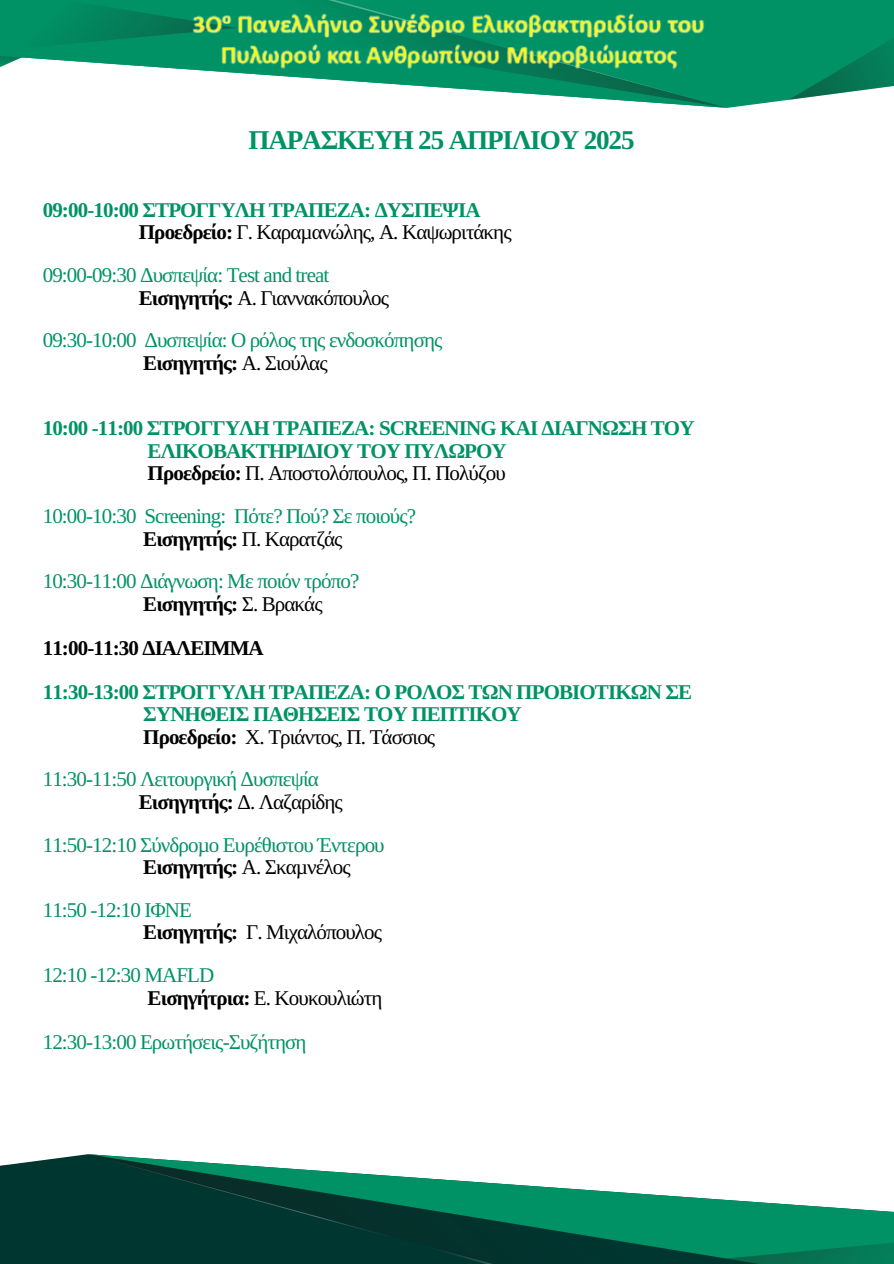
<style>
.page{position:relative;width:894px;height:1264px;background:#fff}
.page>*{position:absolute;margin:0;border:0;box-sizing:border-box;transform-origin:0 0}
.t1{font:700 27.15px "Libra Serif Modern";letter-spacing:-.04em;color:#009265}
.t2{font:21px "Libra Serif Modern";letter-spacing:-.04em;color:#009265}
.t3{font:21px "Libra Serif Modern";letter-spacing:-.04em;color:#000}
.t4{font:700 21px "Libra Serif Modern";letter-spacing:-.04em;color:#009265}
.t5{font:700 21px "Libra Serif Modern";letter-spacing:-.04em;color:#000}
.s1{font-weight:700}
.s2{font-weight:400}
</style>
<div class="page">
<div style="left:727px;top:0;width:61px;height:108px;background:#009265"></div>
<svg style="left:0;top:0;width:179px;height:69px"></svg>
<svg style="left:788px;top:0;width:105px;height:100px"></svg>
<svg style="left:328px;top:0;width:399px;height:108px"></svg>
<div style="left:8px;top:1154px;width:80px;height:109px;background:#003630"></div>
<svg style="left:607px;top:1191px;width:286px;height:72px;fill:#009265"></svg>
<svg style="left:726px;top:1224px;width:167px;height:39px"></svg>
<svg style="left:0;top:1164px;width:8px;height:99px"></svg>
<svg style="left:88px;top:1154px;width:519px;height:109px;fill:#003630"></svg>
<img style="left:179px;top:0;width:541px;height:76px">
<p class="t1" style="left:248px;top:124px;width:387px">ΠΑΡΑΣΚΕΥΗ 25 ΑΠΡΙΛΙΟΥ 2025</p>
<p class="t4" style="left:43px;top:198px;width:439px">09:00-10:00 ΣΤΡΟΓΓΥΛΗ ΤΡΑΠΕΖΑ: ΔΥΣΠΕΨΙΑ</p>
<h1 class="t3" style="left:139px;top:221px;width:374px"><span class="s1">Προεδρείο:</span> Γ. Καραμανώλης, Α. Καψωριτάκης</h1>
<p class="t2" style="left:43px;top:264px;width:288px">09:00-09:30 Δυσπεψία: Τest and treat</p>
<p class="t3" style="left:139px;top:286px;width:252px"><span class="s1">Εισηγητής:</span> Α. Γιαννακόπουλος</p>
<p class="t2" style="left:43px;top:329px;width:401px">09:30-10:00 Δυσπεψία: Ο ρόλος της ενδοσκόπησης</p>
<p class="t5" style="left:143px;top:351px;width:186px">Εισηγητής: <span class="s2">Α. Σιούλας</span></p>
<p class="t4" style="left:43px;top:416px;width:653px">10:00 -11:00 ΣΤΡΟΓΓΥΛΗ ΤΡΑΠΕΖΑ: SCREENING ΚΑΙ ΔΙΑΓΝΩΣΗ ΤΟΥ</p>
<p class="t4" style="left:147px;top:438px;width:360px">ΕΛΙΚΟΒΑΚΤΗΡΙΔΙΟΥ ΤΟΥ ΠΥΛΩΡΟΥ</p>
<p class="t3" style="left:147px;top:462px;width:359px"><span class="s1">Προεδρείο:</span> Π. Αποστολόπουλος, Π. Πολύζου</p>
<p class="t2" style="left:43px;top:505px;width:375px">10:00-10:30 Screening: Πότε? Πού? Σε ποιούς?</p>
<p class="t5" style="left:143px;top:526px;width:201px">Εισηγητής: <span class="s2">Π. Καρατζάς</span></p>
<p class="t2" style="left:43px;top:570px;width:318px">10:30-11:00 Διάγνωση: Με ποιόν τρόπο?</p>
<p class="t5" style="left:143px;top:591px;width:181px">Εισηγητής: <span class="s2">Σ. Βρακάς</span></p>
<p class="t5" style="left:43px;top:635px;width:222px">11:00-11:30 ΔΙΑΛΕΙΜΜΑ</p>
<p class="t4" style="left:43px;top:679px;width:650px">11:30-13:00 ΣΤΡΟΓΓΥΛΗ ΤΡΑΠΕΖΑ: Ο ΡΟΛΟΣ ΤΩΝ ΠΡΟΒΙΟΤΙΚΩΝ ΣΕ</p>
<h2 class="t4" style="left:143px;top:702px;width:380px">ΣΥΝΗΘΕΙΣ ΠΑΘΗΣΕΙΣ ΤΟΥ ΠΕΠΤΙΚΟΥ</h2>
<p class="t3" style="left:143px;top:725px;width:293px"><span class="s1">Προεδρείο:</span> Χ. Τριάντος, Π. Τάσσιος</p>
<p class="t2" style="left:43px;top:768px;width:277px">11:30-11:50 Λειτουργική Δυσπεψία</p>
<p class="t3" style="left:139px;top:790px;width:205px"><span class="s1">Εισηγητής:</span> Δ. Λαζαρίδης</p>
<p class="t2" style="left:43px;top:833px;width:343px">11:50-12:10 Σύνδρομο Ευρέθιστου Έντερου</p>
<p class="t3" style="left:143px;top:856px;width:209px"><span class="s1">Εισηγητής:</span> Α. Σκαμνέλος</p>
<p class="t2" style="left:43px;top:898px;width:151px">11:50 -12:10 ΙΦΝΕ</p>
<p class="t3" style="left:143px;top:921px;width:240px"><span class="s1">Εισηγητής:</span> Γ. Μιχαλόπουλος</p>
<p class="t2" style="left:43px;top:964px;width:173px">12:10 -12:30 ΜΑFLD</p>
<p class="t3" style="left:147px;top:986px;width:236px"><span class="s1">Εισηγήτρια:</span> Ε. Κουκουλιώτη</p>
<p class="t2" style="left:43px;top:1030px;width:265px">12:30-13:00 Ερωτήσεις-Συζήτηση</p>
</div>
